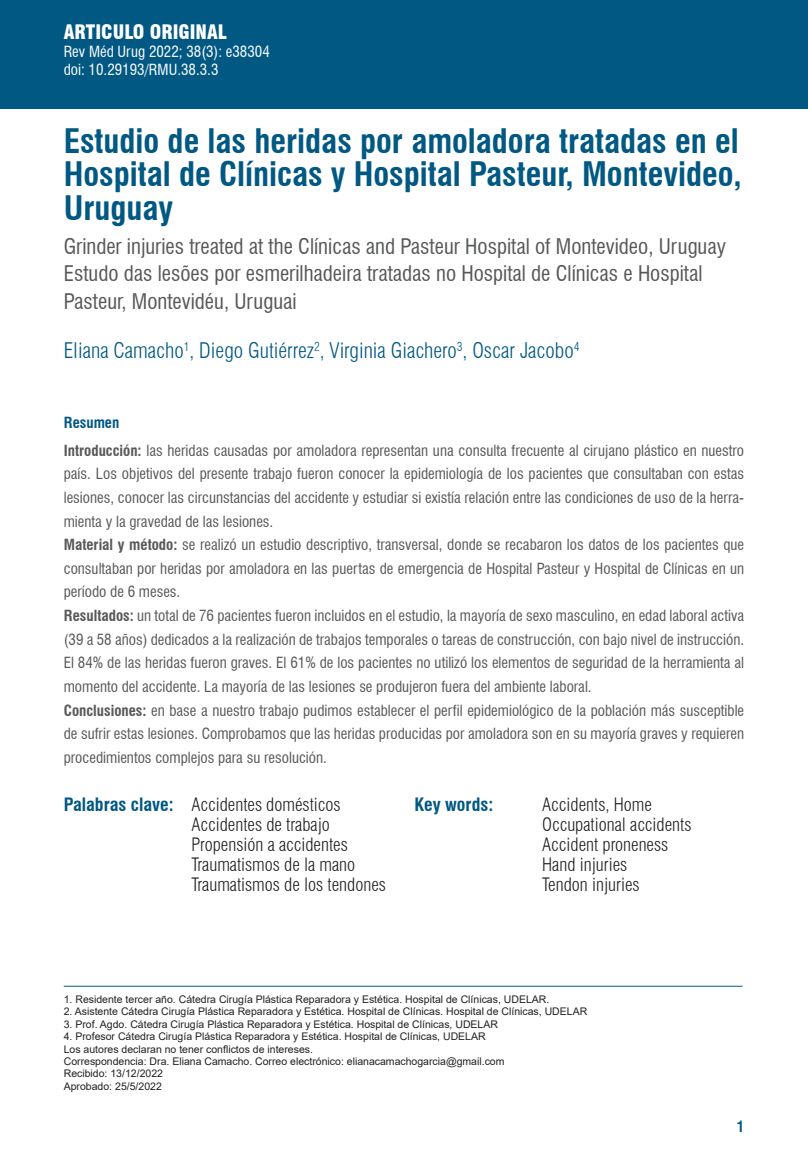
<style>
.page{position:relative;width:808px;height:1170px;background:#fff}
.page>*{position:absolute;margin:0;border:0;box-sizing:border-box;transform-origin:0 0}
.TIT{font:700 condensed 33px/33.8px "Swiss 721 BT";color:#005883;text-align:justify}
.tit_2{font:condensed 21px/27px "Swiss 721 BT";color:#57585a}
.autor{font:300 condensed 21px "Swiss 721 BT";color:#005883}
.nota_al_pie{font:900 condensed 19.5px "Swiss 721 BT";color:#fff}
.palabras_clave{font:300 condensed 18px/20px "Swiss 721 BT";color:#231f20}
.palabras_clave-2{font:700 condensed 18px "Swiss 721 BT";color:#005883}
.copete{font:condensed 15px/23.7px "Swiss 721 BT";color:#57585a;text-align:justify}
.nota_al_pie-2{font:condensed 15px/18px "Swiss 721 BT";color:#fff}
.sub_1{font:700 condensed 15px "Swiss 721 BT";color:#005883}
.nota_al_pie-3{font:10.5px "Arial";color:#231f20}
.s1{font-weight:700}
.s2{font-weight:700;color:#005883}
</style>
<div class="page">
<div style="left:0;top:0;width:808px;height:108px;background:#005883"></div>
<hr style="left:64px;top:985px;width:678px;height:1px;background:#005883">
<p class="nota_al_pie" style="left:64px;top:20px;width:165px">ARTICULO ORIGINAL</p>
<p class="nota_al_pie-2" style="left:64px;top:42px;width:208px">Rev Méd Urug 2022; 38(3): e38304 doi: 10.29193/RMU.38.3.3</p>
<p class="TIT" style="left:64px;top:124px;width:679px">Estudio de las heridas por amoladora tratadas en el Hospital de Clínicas y Hospital Pasteur, Montevideo, Uruguay</p>
<p class="tit_2" style="left:64px;top:233px;width:664px">Grinder injuries treated at the Clínicas and Pasteur Hospital of Montevideo, Uruguay</p>
<p class="tit_2" style="left:64px;top:260px;width:640px">Estudo das lesões por esmerilhadeira tratadas no Hospital de Clínicas e Hospital<br>Pasteur, Montevidéu, Uruguai</p>
<p class="autor" style="left:64px;top:338px;width:517px">Eliana Camacho<sup>1</sup>, Diego Gutiérrez<sup>2</sup>, Virginia Giachero<sup>3</sup>, Oscar Jacobo<sup>4</sup></p>
<p class="sub_1" style="left:64px;top:413px;width:57px">Resumen</p>
<p class="copete" style="left:64px;top:438px;width:682px"><span class="s1">Introducción:</span> las heridas causadas por amoladora representan una consulta frecuente al cirujano plástico en nuestro país. Los objetivos del presente trabajo fueron conocer la epidemiología de los pacientes que consultaban con estas lesiones, conocer las circunstancias del accidente y estudiar si existía relación entre las condiciones de uso de la herra&shy;mienta y la gravedad de las lesiones.</p>
<p class="copete" style="left:64px;top:533px;width:682px"><span class="s1">Material y método:</span> se realizó un estudio descriptivo, transversal, donde se recabaron los datos de los pacientes que consultaban por heridas por amoladora en las puertas de emergencia de Hospital Pasteur y Hospital de Clínicas en un período de 6 meses.</p>
<p class="copete" style="left:64px;top:603px;width:682px"><span class="s1">Resultados:</span> un total de 76 pacientes fueron incluidos en el estudio, la mayoría de sexo masculino, en edad laboral activa (39 a 58 años) dedicados a la realización de trabajos temporales o tareas de construcción, con bajo nivel de instrucción.<br>El 84% de las heridas fueron graves. El 61% de los pacientes no utilizó los elementos de seguridad de la herramienta al momento del accidente. La mayoría de las lesiones se produjeron fuera del ambiente laboral.</p>
<p class="copete" style="left:64px;top:698px;width:682px"><span class="s1">Conclusiones:</span> en base a nuestro trabajo pudimos establecer el perfil epidemiológico de la población más susceptible de sufrir estas lesiones. Comprobamos que las heridas producidas por amoladora son en su mayoría graves y requieren procedimientos complejos para su resolución.</p>
<p class="palabras_clave" style="left:191px;top:794px;width:196px;text-indent:-128px"><span class="s2">Palabras clave:</span> Accidentes domésticos<br>Accidentes de trabajo<br>Propensión a accidentes<br>Traumatismos de la mano<br>Traumatismos de los tendones</p>
<p class="palabras_clave-2" style="left:415px;top:794px;width:80px">Key words:</p>
<p class="palabras_clave" style="left:542px;top:794px;width:151px">Accidents, Home<br>Occupational accidents<br>Accident proneness<br>Hand injuries<br>Tendon injuries</p>
<p class="nota_al_pie-3" style="left:64px;top:991px;width:487px">1. Residente tercer año. Cátedra Cirugía Plástica Reparadora y Estética. Hospital de Clínicas, UDELAR.</p>
<p class="nota_al_pie-3" style="left:64px;top:1004px;width:525px">2. Asistente Cátedra Cirugía Plástica Reparadora y Estética. Hospital de Clínicas. Hospital de Clínicas, UDELAR</p>
<p class="nota_al_pie-3" style="left:64px;top:1016px;width:436px">3. Prof. Agdo. Cátedra Cirugía Plástica Reparadora y Estética. Hospital de Clínicas, UDELAR</p>
<p class="nota_al_pie-3" style="left:64px;top:1029px;width:423px">4. Profesor Cátedra Cirugía Plástica Reparadora y Estética. Hospital de Clínicas, UDELAR</p>
<p class="nota_al_pie-3" style="left:64px;top:1041px;width:251px">Los autores declaran no tener conflictos de intereses.</p>
<p class="nota_al_pie-3" style="left:64px;top:1053px;width:442px">Correspondencia: Dra. Eliana Camacho. Correo electrónico: elianacamachogarcia@gmail.com</p>
<p class="nota_al_pie-3" style="left:64px;top:1066px;width:101px">Recibido: 13/12/2022</p>
<p class="nota_al_pie-3" style="left:64px;top:1078px;width:100px">Aprobado: 25/5/2022</p>
<p class="sub_1" style="left:737px;top:1116px;width:9px">1</p>
</div>
